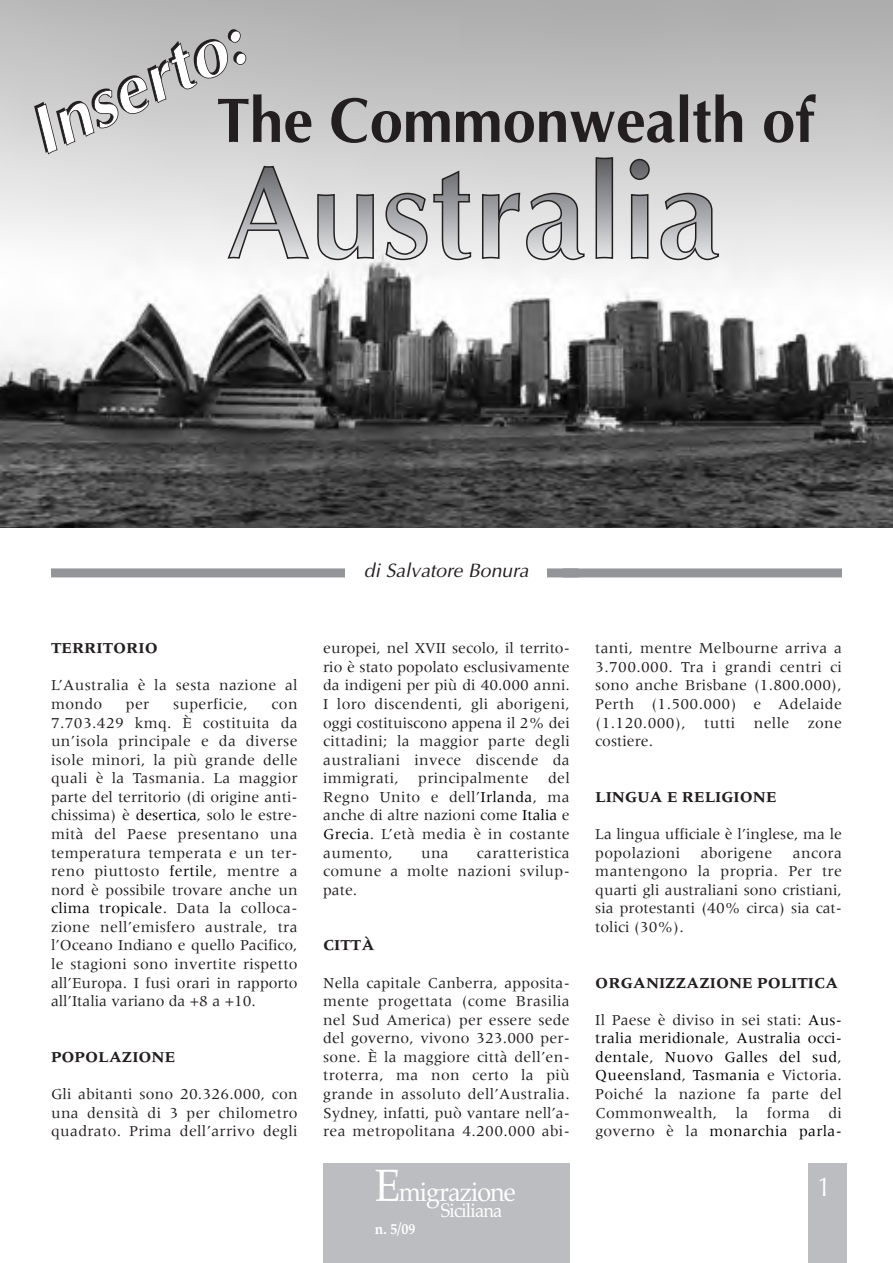
<style>
.page{position:relative;width:893px;height:1263px;background:#fff}
.page>*{position:absolute;margin:0;border:0;box-sizing:border-box;transform-origin:0 0}
.t1{font:italic 700 69px "Optima";color:#231f20}
.t2{font:700 63px "Optima";color:#231f20;scale:.95 1}
.t3{font:27px "Palatino";letter-spacing:-.04em;color:#fff;scale:.93 1}
.t4{font:27px "Optima";color:#fff;scale:.94 1}
.t5{font:italic 19.5px "Optima";color:#231f20}
.t6{font:19.5px "Palatino";letter-spacing:-.04em;color:#fff;scale:.93 1}
.t7{font:15.75px/18.6px "Meridien";letter-spacing:.02em;color:#231f20;text-align:justify}
.t8{font:700 15.75px "Meridien";color:#231f20}
.t9{font:15.75px/18.6px "Meridien";color:#231f20}
.t10{font:700 15px "Palatino";color:#fff;scale:.93 1}
.s1{color:#000}
.s2{font-size:45px}
</style>
<div class="page">
<div style="left:323px;top:1163px;width:247px;height:100px;background:#bcbdc0"></div>
<div style="left:808px;top:1163px;width:38px;height:100px;background:#bcbdc0"></div>
<img style="left:0;top:0;width:893px;height:527px">
<div style="left:563px;top:568px;width:279px;height:9px;background:#939598"></div>
<div style="left:51px;top:568px;width:527px;height:9px;background:#939598"></div>
<svg style="left:36px;top:30px;width:211px;height:124px;background:#cac9c9"></svg>
<div style="left:345px;top:563px;width:202px;height:32px;background:#fff"></div>
<svg style="left:227px;top:157px;width:492px;height:103px;background:#c2c2c3"></svg>
<p class="t1" style="left:13px;top:97px;width:231px;rotate:-25deg">Inserto:</p>
<p class="t2" style="left:217px;top:83px;width:630px">The Commonwealth of</p>
<p class="t8" style="left:51px;top:642px;width:108px">TERRITORIO</p>
<p class="t7" style="left:51px;top:677px;width:248px">L’Australia è la sesta nazione al mondo</p>
<p class="t7" style="left:126px;top:696px;width:25px">per</p>
<p class="t7" style="left:173px;top:696px;width:76px">superficie,</p>
<p class="t7" style="left:51px;top:696px;width:248px;text-indent:221px">con 7.703.429 kmq. È costituita da un’isola principale e da diverse isole minori, la più grande delle quali è la Tasmania. La maggior parte del territorio (di origine anti&shy;chissima) è <span class="s1">desertica</span>, solo le estre&shy;mità del Paese presentano una temperatura temperata e un ter&shy;reno piuttosto <span class="s1">fertile</span>, mentre a nord è possibile trovare anche un <span class="s1">clima tropicale</span>. Data la colloca&shy;zione nell’emisfero australe, tra l’Oceano Indiano e quello Pacifico, le stagioni sono invertite rispetto all’Europa. I fusi orari in rapporto all’Italia variano da +8 a +10.</p>
<p class="t8" style="left:51px;top:1051px;width:126px">POPOLAZIONE</p>
<p class="t7" style="left:51px;top:1086px;width:248px">Gli abitanti sono 20.326.000, con una densità di 3 per chilometro quadrato. Prima dell’arrivo degli</p>
<p class="t5" style="left:364px;top:559px;width:166px">di Salvatore Bonura</p>
<p class="t7" style="left:323px;top:640px;width:248px">europei, nel XVII secolo, il territo&shy;rio è stato popolato esclusivamente da indigeni per più di 40.000 anni.<br>I loro discendenti, gli aborigeni, oggi costituiscono appena il 2% dei cittadini; la maggior parte degli australiani invece discende da immigrati, principalmente del Regno Unito e dell’<span class="s1">Irlanda</span>, ma anche di altre nazioni come <span class="s1">Italia</span> e <span class="s1">Grecia</span>. L’età media è in costante aumento,</p>
<p class="t7" style="left:323px;top:844px;width:248px;text-indent:154px">caratteristica comune a molte nazioni svilup&shy;pate.</p>
<p class="t8" style="left:323px;top:939px;width:53px">CITTÀ</p>
<p class="t7" style="left:323px;top:974px;width:248px">Nella capitale Canberra, apposita&shy;mente progettata (come Brasilia nel Sud America) per essere sede del governo, vivono 323.000 per&shy;sone. È la maggiore città dell’en&shy;troterra, ma non certo la più grande in assoluto dell’Australia.<br>Sydney, infatti, può vantare nell’a&shy;rea metropolitana 4.200.000 abi-</p>
<p class="t7" style="left:421px;top:844px;width:29px">una</p>
<p class="t3" style="left:375px;top:1176px;width:153px"><span class="s2">E</span>migrazione</p>
<p class="t6" style="left:441px;top:1199px;width:68px">Siciliana</p>
<p class="t10" style="left:375px;top:1220px;width:45px">n. 5/09</p>
<p class="t7" style="left:595px;top:640px;width:248px">tanti, mentre Melbourne arriva a 3.700.000. Tra i grandi centri ci sono anche Brisbane (1.800.000), Perth (1.500.000) e Adelaide (1.120.000), tutti nelle zone costiere.</p>
<p class="t8" style="left:595px;top:791px;width:183px">LINGUA E RELIGIONE</p>
<p class="t9" style="left:595px;top:826px;width:248px">La lingua ufficiale è l’inglese, ma le popolazioni</p>
<p class="t7" style="left:701px;top:844px;width:73px">aborigene</p>
<p class="t7" style="left:595px;top:844px;width:248px;text-indent:198px">ancora mantengono la propria. Per tre quarti gli australiani sono cristiani, sia protestanti (40% circa) sia cat&shy;tolici (30%).</p>
<p class="t8" style="left:595px;top:976px;width:244px">ORGANIZZAZIONE POLITICA</p>
<p class="t7" style="left:595px;top:1012px;width:248px">Il Paese è diviso in sei stati: <span class="s1">Aus&shy;tralia meridionale</span>, <span class="s1">Australia occi&shy;dentale</span>, <span class="s1">Nuovo Galles del sud</span>, <span class="s1">Queensland</span>, <span class="s1">Tasmania</span> e Victoria.<br>Poiché la nazione fa parte del Commonwealth, la forma di governo è la <span class="s1">monarchia parla-</span></p>
<p class="t4" style="left:817px;top:1171px;width:17px">1</p>
</div>
